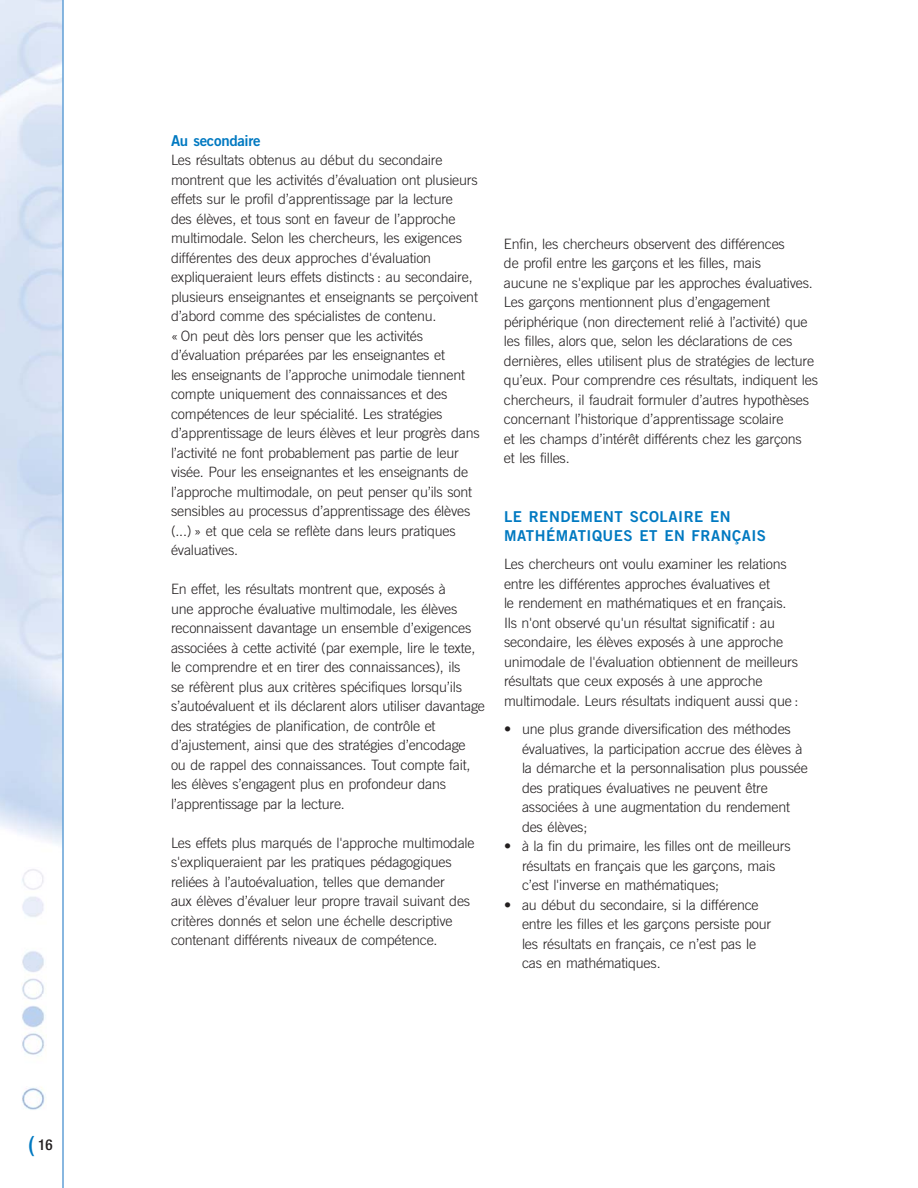
<style>
.page{position:relative;width:918px;height:1188px;background:#fff}
.page>*{position:absolute;margin:0;border:0;box-sizing:border-box;transform-origin:0 0}
.t1{font:15px/19.5px "Trade Gothic Bold Two";letter-spacing:.035em;color:#0079c1}
.t2{font:15px "Trade Gothic Bold Two";letter-spacing:-.02em;color:#0079c1}
.t3{font:500 condensed 15px "Helvetica Neue";color:#231f20}
.t4{font:300 14.25px/19.5px "Trade Gothic";letter-spacing:-.015em;color:#231f20}
.s1{font-size:22.5px;color:#0079c1}
</style>
<div class="page">
<img style="left:22px;top:869px;width:23px;height:241px">
<hr style="left:62px;top:0;width:2px;height:1188px;background:#62a0d6">
<p class="t3" style="left:28px;top:1139px;width:26px"><span class="s1">(</span> 16</p>
<p class="t2" style="left:171px;top:135px;width:91px">Au secondaire</p>
<p class="t4" style="left:171px;top:152px;width:310px">Les résultats obtenus au début du secondaire montrent que les activités d’évaluation ont plusieurs effets sur le profil d’apprentissage par la lecture<br>des élèves, et tous sont en faveur de l’approche multimodale. Selon les chercheurs, les exigences différentes des deux approches d'évaluation expliqueraient leurs effets distincts : au secondaire, plusieurs enseignantes et enseignants se perçoivent d’abord comme des spécialistes de contenu.<br>« On peut dès lors penser que les activités d’évaluation préparées par les enseignantes et<br>les enseignants de l’approche unimodale tiennent compte uniquement des connaissances et des compétences de leur spécialité. Les stratégies d’apprentissage de leurs élèves et leur progrès dans l’activité ne font probablement pas partie de leur visée. Pour les enseignantes et les enseignants de l’approche multimodale, on peut penser qu’ils sont sensibles au processus d’apprentissage des élèves (...) » et que cela se reflète dans leurs pratiques évaluatives.</p>
<p class="t4" style="left:171px;top:581px;width:316px">En effet, les résultats montrent que, exposés à<br>une approche évaluative multimodale, les élèves reconnaissent davantage un ensemble d’exigences associées à cette activité (par exemple, lire le texte, le comprendre et en tirer des connaissances), ils<br>se réfèrent plus aux critères spécifiques lorsqu’ils s’autoévaluent et ils déclarent alors utiliser davantage des stratégies de planification, de contrôle et d’ajustement, ainsi que des stratégies d’encodage<br>ou de rappel des connaissances. Tout compte fait, les élèves s’engagent plus en profondeur dans l’apprentissage par la lecture.</p>
<p class="t4" style="left:171px;top:835px;width:305px">Les effets plus marqués de l'approche multimodale s'expliqueraient par les pratiques pédagogiques reliées à l’autoévaluation, telles que demander<br>aux élèves d’évaluer leur propre travail suivant des critères donnés et selon une échelle descriptive contenant différents niveaux de compétence.</p>
<p class="t4" style="left:504px;top:236px;width:316px">Enfin, les chercheurs observent des différences<br>de profil entre les garçons et les filles, mais<br>aucune ne s'explique par les approches évaluatives.<br>Les garçons mentionnent plus d’engagement périphérique (non directement relié à l’activité) que les filles, alors que, selon les déclarations de ces dernières, elles utilisent plus de stratégies de lecture qu’eux. Pour comprendre ces résultats, indiquent les chercheurs, il faudrait formuler d’autres hypothèses concernant l’historique d’apprentissage scolaire<br>et les champs d’intérêt différents chez les garçons<br>et les filles.</p>
<p class="t1" style="left:504px;top:508px;width:264px">LE RENDEMENT SCOLAIRE EN<br>MATHÉMATIQUES ET EN FRANÇAIS</p>
<p class="t4" style="left:504px;top:556px;width:296px">Les chercheurs ont voulu examiner les relations entre les différentes approches évaluatives et<br>le rendement en mathématiques et en français.<br>Ils n'ont observé qu'un résultat significatif : au secondaire, les élèves exposés à une approche unimodale de l'évaluation obtiennent de meilleurs résultats que ceux exposés à une approche multimodale. Leurs résultats indiquent aussi que :</p>
<p class="t4" style="left:522px;top:721px;width:287px;text-indent:-18px">• une plus grande diversification des méthodes évaluatives, la participation accrue des élèves à la démarche et la personnalisation plus poussée des pratiques évaluatives ne peuvent être associées à une augmentation du rendement des élèves;</p>
<p class="t4" style="left:522px;top:838px;width:270px;text-indent:-18px">• à la fin du primaire, les filles ont de meilleurs résultats en français que les garçons, mais c’est l'inverse en mathématiques;</p>
<p class="t4" style="left:522px;top:897px;width:251px;text-indent:-18px">• au début du secondaire, si la différence entre les filles et les garçons persiste pour les résultats en français, ce n’est pas le cas en mathématiques.</p>
</div>
